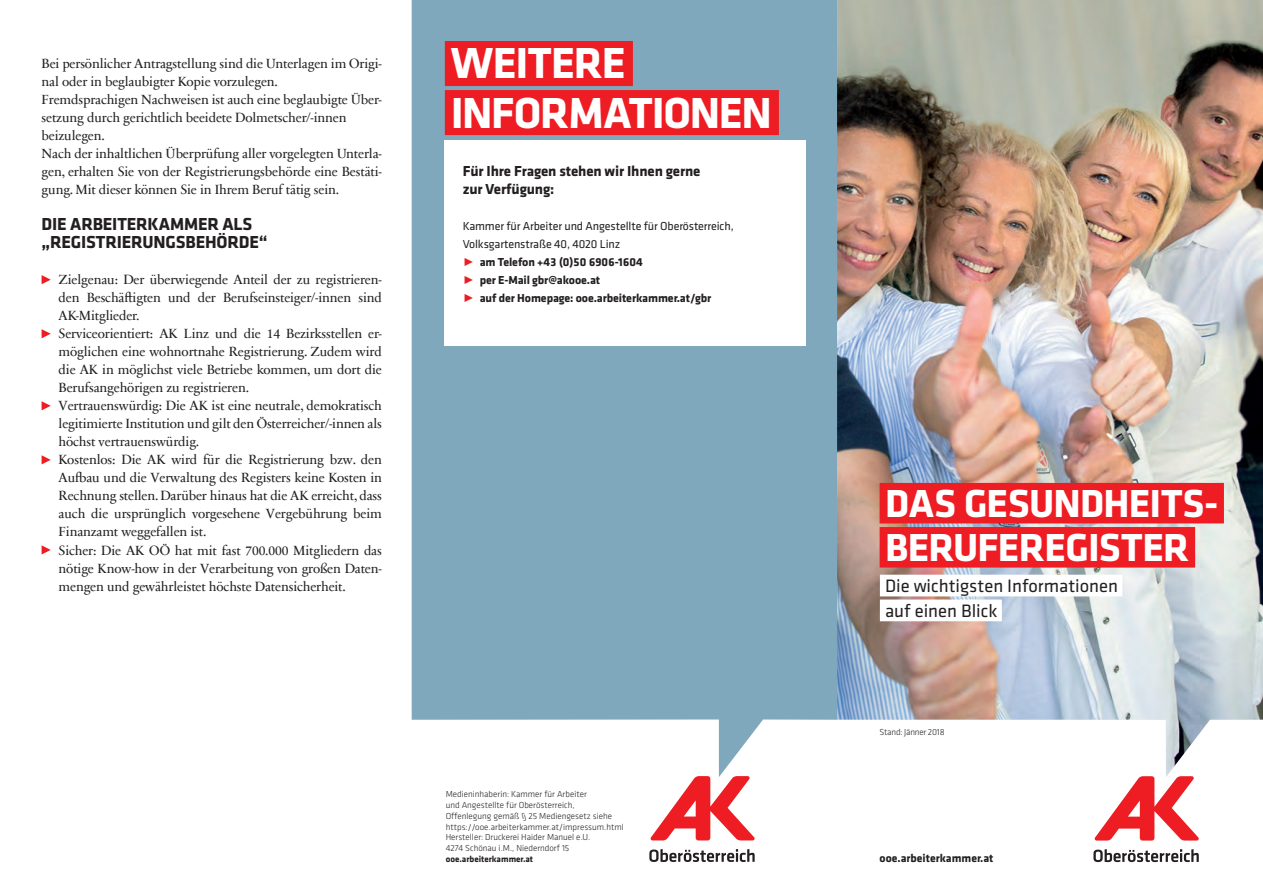
<style>
.page{position:relative;width:1263px;height:896px;background:#fff}
.page>*{position:absolute;margin:0;border:0;box-sizing:border-box;transform-origin:0 0}
.t1{font:700 45px/49.1px "Klavika Basic";letter-spacing:-.03em;color:#fff}
.t2{font:700 40.5px/44.1px "Klavika Basic";letter-spacing:-.02em;color:#fff}
.t3{font:18.6px/24.9px "Klavika Basic";color:#231f20}
.t4{font:700 18px/18px "Klavika Basic";letter-spacing:-.01em;color:#231f20}
.t5{font:700 15px/18px "Klavika Basic";letter-spacing:-.01em;color:#231f20}
.t6{font:13.5px/18px "Sabon Next Com";letter-spacing:-.01em;color:#231f20}
.t7{font:700 12px/18px "Klavika Basic";letter-spacing:-.01em;color:#231f20}
.t8{font:12px/18px "Klavika Basic";letter-spacing:-.01em;color:#231f20}
.t9{font:700 11.7px "Klavika Basic";color:#231f20}
.t10{font:300 9px/10.8px "Klavika Basic";color:#231f20}
.t11{font:700 9px "Klavika Basic";color:#231f20}
.t12{font:300 9px "Klavika Basic";letter-spacing:-.02em;color:#231f20}
</style>
<div class="page">
<svg style="left:411px;top:0;width:426px;height:775px;background:#8bb0c2"></svg>
<svg style="left:650px;top:775px;width:105px;height:65px"></svg>
<svg style="left:649px;top:849px;width:105px;height:12px"></svg>
<div style="left:444px;top:140px;width:362px;height:206px;background:#fff"></div>
<svg style="left:1094px;top:777px;width:105px;height:63px"></svg>
<svg style="left:1093px;top:849px;width:105px;height:12px"></svg>
<img style="left:837px;top:0;width:425px;height:777px">
<div style="left:879px;top:482px;width:344px;height:41px;background:#ee1d23"></div>
<div style="left:879px;top:527px;width:316px;height:40px;background:#ee1d23"></div>
<div style="left:880px;top:574px;width:242px;height:22px;background:#fff"></div>
<div style="left:880px;top:599px;width:121px;height:22px;background:#fff"></div>
<svg style="left:42px;top:275px;width:9px;height:9px"></svg>
<svg style="left:42px;top:329px;width:9px;height:9px"></svg>
<svg style="left:42px;top:401px;width:9px;height:9px"></svg>
<svg style="left:42px;top:455px;width:9px;height:9px"></svg>
<svg style="left:42px;top:545px;width:9px;height:9px"></svg>
<div style="left:445px;top:41px;width:188px;height:45px;background:#ee1d23"></div>
<div style="left:445px;top:90px;width:334px;height:45px;background:#ee1d23"></div>
<p class="t6" style="left:42px;top:54px;width:342px">Bei persönlicher Antragstellung sind die Unterlagen im Origi&shy;nal oder in beglaubigter Kopie vorzulegen.<br>Fremdsprachigen Nachweisen ist auch eine beglaubigte Über&shy;setzung durch gerichtlich beeidete Dolmetscher/-innen beizulegen.<br>Nach der inhaltlichen Überprüfung aller vorgelegten Unterla&shy;gen, erhalten Sie von der Registrierungsbehörde eine Bestäti&shy;gung. Mit dieser können Sie in Ihrem Beruf tätig sein.</p>
<h3 class="t4" style="left:42px;top:214px;width:227px">DIE ARBEITERKAMMER ALS „REGISTRIERUNGSBEHÖRDE“</h3>
<p class="t6" style="left:59px;top:270px;width:325px">Zielgenau: Der überwiegende Anteil der zu registrieren&shy;den Beschäftigten und der Berufseinsteiger/-innen sind AK-Mitglieder.<br>Serviceorientiert: AK Linz und die 14 Bezirksstellen er&shy;möglichen eine wohnortnahe Registrierung. Zudem wird die AK in möglichst viele Betriebe kommen, um dort die Berufsangehörigen zu registrieren.<br>Vertrauenswürdig: Die AK ist eine neutrale, demokratisch legitimierte Institution und gilt den Österreicher/-innen als höchst vertrauenswürdig.<br>Kostenlos: Die AK wird für die Registrierung bzw. den Aufbau und die Verwaltung des Registers keine Kosten in Rechnung stellen. Darüber hinaus hat die AK erreicht, dass auch die ursprünglich vorgesehene Vergebührung beim Finanzamt weggefallen ist.<br>Sicher: Die AK OÖ hat mit fast 700.000 Mitgliedern das nötige Know-how in der Verarbeitung von großen Daten&shy;mengen und gewährleistet höchste Datensicherheit.</p>
<h1 class="t1" style="left:451px;top:37px;width:322px">WEITERE<br>INFORMATIONEN</h1>
<p class="t5" style="left:463px;top:161px;width:239px">Für Ihre Fragen stehen wir Ihnen gerne zur Verfügung:</p>
<p class="t8" style="left:463px;top:217px;width:272px">Kammer für Arbeiter und Angestellte für Oberösterreich,<br>Volksgartenstraße 40, 4020 Linz</p>
<p class="t7" style="left:480px;top:253px;width:233px">am Telefon +43 (0)50 6906-1604<br>per E-Mail gbr@akooe.at<br>auf der Homepage: ooe.arbeiterkammer.at/gbr</p>
<p class="t10" style="left:446px;top:788px;width:180px">Medieninhaberin: Kammer für Arbeiter<br>und Angestellte für Oberösterreich,<br>Offenlegung gemäß § 25 Mediengesetz siehe https://ooe.arbeiterkammer.at/impressum.html Hersteller: Druckerei Haider Manuel e.U.<br>4274 Schönau i.M., Niederndorf 15</p>
<p class="t11" style="left:446px;top:852px;width:89px">ooe.arbeiterkammer.at</p>
<h2 class="t2" style="left:885px;top:479px;width:334px">DAS GESUNDHEITS-<br>BERUFEREGISTER</h2>
<h3 class="t3" style="left:885px;top:572px;width:234px">Die wichtigsten Informationen auf einen Blick</h3>
<p class="t12" style="left:879px;top:726px;width:67px">Stand: Jänner 2018</p>
<p class="t9" style="left:879px;top:849px;width:115px">ooe.arbeiterkammer.at</p>
</div>
